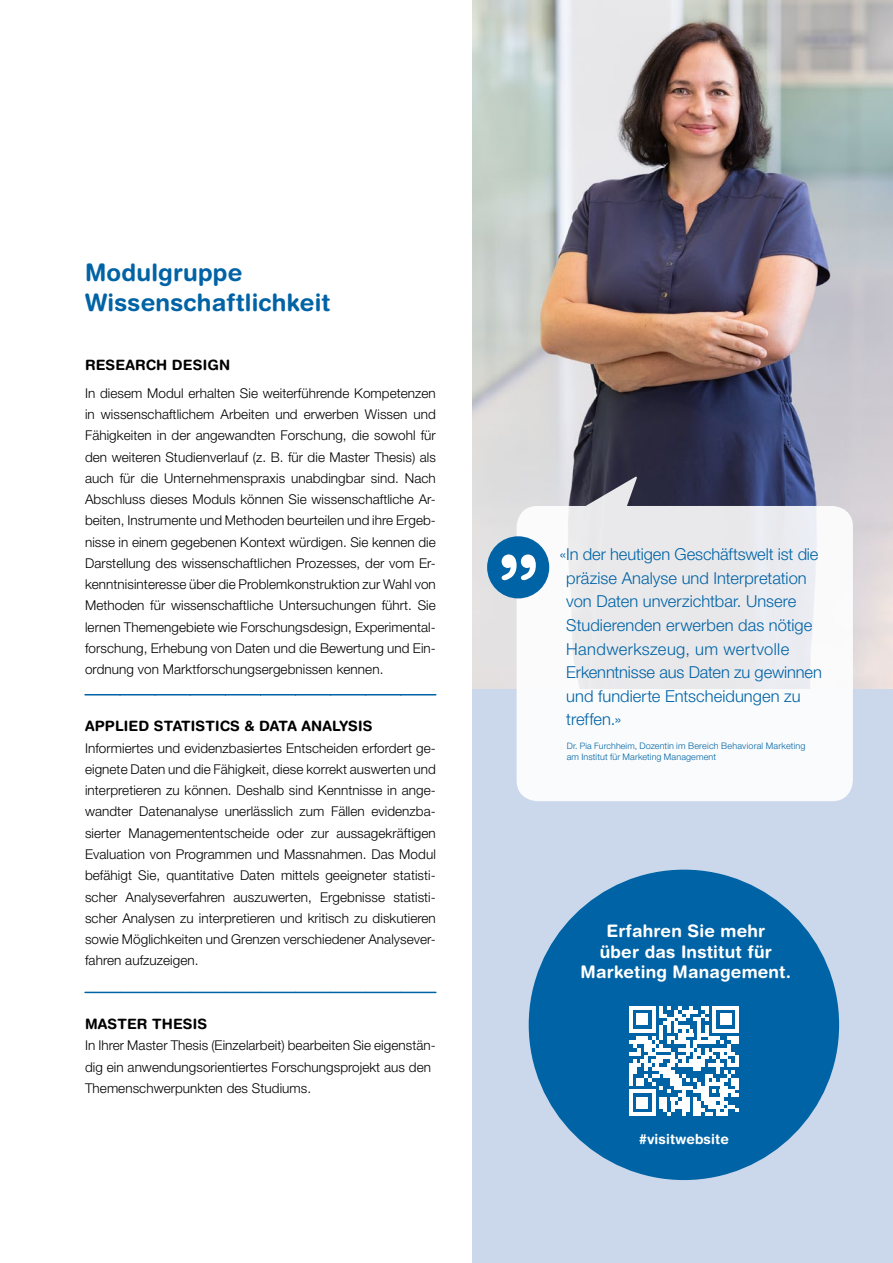
<style>
.page{position:relative;width:893px;height:1263px;background:#fff}
.page>*{position:absolute;margin:0;border:0;box-sizing:border-box;transform-origin:0 0}
.t1{font:700 84.9px "Helvetica Rounded LT Std";color:#fff}
.t2{font:700 24px/30px "Helvetica Rounded LT Std";letter-spacing:.01em;color:#0063a5}
.t3{font:700 17.25px/20.2px "Helvetica Rounded LT Std";letter-spacing:.01em;color:#fff;text-align:center}
.t4{font:300 16.5px/23.5px "Helvetica Neue LT Pro";color:#0063a5}
.t5{font:700 14.25px "Helvetica Rounded LT Std";letter-spacing:.01em;color:#000}
.t6{font:700 13.95px "Helvetica Rounded LT Std";letter-spacing:.01em;color:#fff}
.t7{font:300 13.5px/21.3px "Helvetica Neue LT Pro";letter-spacing:.005em;color:#000;text-align:justify}
.t8{font:300 9px/11.7px "Helvetica Neue LT Pro";letter-spacing:.015em;color:#0063a5}
.s1{font-size:8.85px}
</style>
<div class="page">
<div style="left:472px;top:200px;width:421px;height:1063px;background:#cbd8eb"></div>
<div style="left:529px;top:870px;width:310px;height:310px;background:#0063a5;border-radius:50%"></div>
<svg style="left:629px;top:1006px;width:110px;height:110px"></svg>
<hr style="left:629px;top:1112px;width:26px;height:4px;background:#fff">
<div style="left:637px;top:1097px;width:11px;height:11px;background:#fff"></div>
<svg style="left:85px;top:694px;width:351px;height:1px"></svg>
<svg style="left:85px;top:992px;width:351px;height:1px"></svg>
<img style="left:472px;top:0;width:421px;height:689px">
<svg style="left:517px;top:476px;width:336px;height:325px;background:#e5e6ea"></svg>
<div style="left:487px;top:536px;width:62px;height:62px;background:#0063a5;border-radius:50%"></div>
<h2 class="t2" style="left:85px;top:257px;width:247px">Modulgruppe<br>Wissenschaftlichkeit</h2>
<p class="t5" style="left:85px;top:356px;width:147px">RESEARCH DESIGN</p>
<p class="t7" style="left:85px;top:382px;width:352px">In diesem Modul erhalten Sie weiterführende Kompetenzen in wissenschaftlichem Arbeiten und erwerben Wissen und Fähigkeiten in der angewandten Forschung, die sowohl für den weiteren Studienverlauf (z. B. für die Master Thesis) als auch für die Unternehmenspraxis unabdingbar sind. Nach Abschluss dieses Moduls können Sie wissenschaftliche Ar&shy;beiten, Instrumente und Methoden beurteilen und ihre Ergeb&shy;nisse in einem gegebenen Kontext würdigen. Sie kennen die Darstellung des wissenschaftlichen Prozesses, der vom Er&shy;kenntnisinteresse über die Problemkonstruktion zur Wahl von Methoden für wissenschaftliche Untersuchungen führt. Sie lernen Themengebiete wie Forschungsdesign, Experimental&shy;forschung, Erhebung von Daten und die Bewertung und Ein&shy;ordnung von Marktforschungsergebnissen kennen.</p>
<p class="t5" style="left:85px;top:718px;width:289px">APPLIED STATISTICS &amp; DATA ANALYSIS</p>
<p class="t7" style="left:85px;top:737px;width:352px">Informiertes und evidenzbasiertes Entscheiden erfordert ge&shy;eignete Daten und die Fähigkeit, diese korrekt auswerten und interpretieren zu können. Deshalb sind Kenntnisse in ange&shy;wandter Datenanalyse unerlässlich zum Fällen evidenzba&shy;sierter Managemententscheide oder zur aussagekräftigen Evaluation von Programmen und Massnahmen. Das Modul befähigt Sie, quantitative Daten mittels geeigneter statisti&shy;scher Analyseverfahren auszuwerten, Ergebnisse statisti&shy;scher Analysen zu interpretieren und kritisch zu diskutieren sowie Möglichkeiten und Grenzen verschiedener Analysever&shy;fahren aufzuzeigen.</p>
<p class="t5" style="left:85px;top:1015px;width:124px">MASTER THESIS</p>
<p class="t7" style="left:85px;top:1035px;width:352px;text-align:left">In Ihrer Master Thesis (Einzelarbeit) bearbeiten Sie eigenstän&shy;dig ein anwendungsorientiertes Forschungsprojekt aus den<br>Themenschwerpunkten des Studiums.</p>
<h1 class="t1" style="left:496px;top:535px;width:47px">”</h1>
<p class="t4" style="left:566px;top:542px;width:257px;text-indent:-7px">«In der heutigen Geschäftswelt ist die präzise Analyse und Interpretation von Daten unverzichtbar. Unsere<br>Studierenden erwerben das nötige<br>Handwerkszeug, um wertvolle<br>Erkenntnisse aus Daten zu gewinnen und fundierte Entscheidungen zu treffen.»</p>
<p class="t8" style="left:567px;top:739px;width:240px"><span class="s1">Dr. Pia Furchheim,</span> Dozentin im Bereich Behavioral Marketing am Institut für Marketing Management</p>
<p class="t3" style="left:581px;top:921px;width:212px">Erfahren Sie mehr<br>über das Institut für<br>Marketing Management.</p>
<p class="t6" style="left:639px;top:1131px;width:92px">#visitwebsite</p>
</div>
